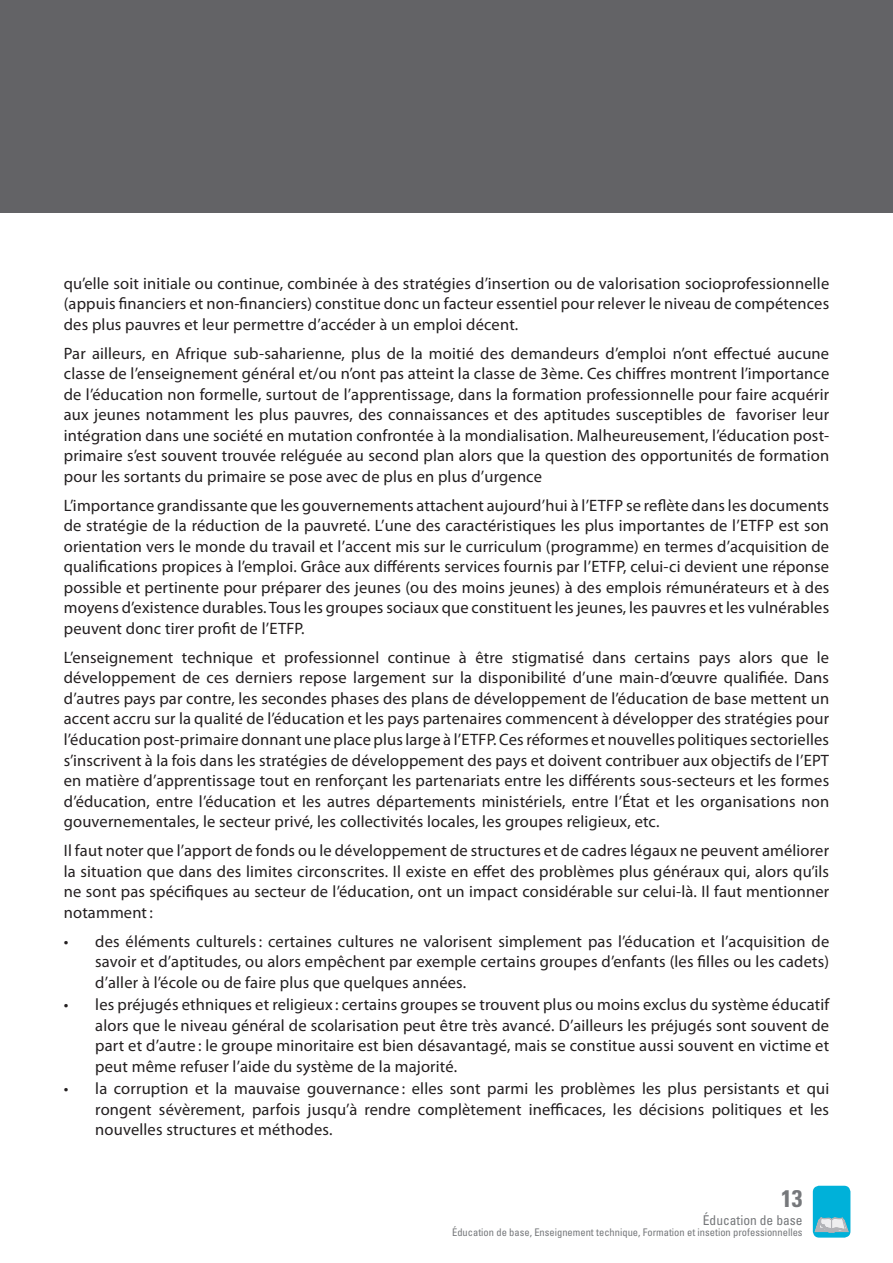
<style>
.page{position:relative;width:893px;height:1263px;background:#fff}
.page>*{position:absolute;margin:0;border:0;box-sizing:border-box;transform-origin:0 0}
.t1{font:700 condensed 24px "Univers";color:#76787b}
.body{font:16.5px/20.5px "Myriad Pro";letter-spacing:.01em;color:#231f20;text-align:justify}
.bullets{font:16.5px/20.5px "Myriad Pro";letter-spacing:.01em;color:#231f20;text-align:justify}
.footnotes{font:16.5px/20.5px "Myriad Pro";letter-spacing:.01em;color:#231f20;text-align:justify}
.t2{font:condensed 13.5px "Univers";color:#76787b}
.t3{font:condensed 10.5px "Univers";color:#76787b}
</style>
<div class="page">
<div style="left:0;top:0;width:893px;height:213px;background:#636366"></div>
<div style="left:813px;top:1186px;width:37px;height:51px;background:#00b1d9;border-radius:6px"></div>
<svg style="left:815px;top:1218px;width:33px;height:14px"></svg>
<p class="footnotes" style="left:64px;top:273px;width:767px">qu’elle soit initiale ou continue, combinée à des stratégies d’insertion ou de valorisation socioprofessionnelle (appuis financiers et non-financiers) constitue donc un facteur essentiel pour relever le niveau de compétences des plus pauvres et leur permettre d’accéder à un emploi décent.</p>
<p class="body" style="left:64px;top:343px;width:767px">Par ailleurs, en Afrique sub-saharienne, plus de la moitié des demandeurs d’emploi n’ont effectué aucune classe de l’enseignement général et/ou n’ont pas atteint la classe de 3ème. Ces chiffres montrent l’importance de l’éducation non formelle, surtout de l’apprentissage, dans la formation professionnelle pour faire acquérir aux jeunes notamment les plus pauvres, des connaissances et des aptitudes susceptibles de favoriser leur intégration dans une société en mutation confrontée à la mondialisation. Malheureusement, l’éducation post&shy;primaire s’est souvent trouvée reléguée au second plan alors que la question des opportunités de formation pour les sortants du primaire se pose avec de plus en plus d’urgence</p>
<p class="body" style="left:64px;top:495px;width:767px">L’importance grandissante que les gouvernements attachent aujourd’hui à l’ETFP se reflète dans les documents de stratégie de la réduction de la pauvreté. L’une des caractéristiques les plus importantes de l’ETFP est son orientation vers le monde du travail et l’accent mis sur le curriculum (programme) en termes d’acquisition de qualifications propices à l’emploi. Grâce aux différents services fournis par l’ETFP, celui-ci devient une réponse possible et pertinente pour préparer des jeunes (ou des moins jeunes) à des emplois rémunérateurs et à des moyens d’existence durables. Tous les groupes sociaux que constituent les jeunes, les pauvres et les vulnérables peuvent donc tirer profit de l’ETFP.</p>
<p class="body" style="left:64px;top:647px;width:767px">L’enseignement technique et professionnel continue à être stigmatisé dans certains pays alors que le développement de ces derniers repose largement sur la disponibilité d’une main-d’œuvre qualifiée. Dans d’autres pays par contre, les secondes phases des plans de développement de l’éducation de base mettent un accent accru sur la qualité de l’éducation et les pays partenaires commencent à développer des stratégies pour l’éducation post-primaire donnant une place pluslarge à l’ETFP. Cesréformes et nouvelles politiquessectorielles s’inscrivent à la fois dans les stratégies de développement des pays et doivent contribuer aux objectifs de l’EPT en matière d’apprentissage tout en renforçant les partenariats entre les différents sous-secteurs et les formes d’éducation, entre l’éducation et les autres départements ministériels, entre l’État et les organisations non gouvernementales, le secteur privé, les collectivités locales, les groupes religieux, etc.</p>
<p class="body" style="left:64px;top:840px;width:767px">Il faut noter que l’apport de fonds ou le développement de structures et de cadres légaux ne peuvent améliorer la situation que dans des limites circonscrites. Il existe en effet des problèmes plus généraux qui, alors qu’ils ne sont pas spécifiques au secteur de l’éducation, ont un impact considérable sur celui-là. Il faut mentionner notamment :</p>
<p class="bullets" style="left:95px;top:930px;width:735px;text-indent:-32px">• des éléments culturels : certaines cultures ne valorisent simplement pas l’éducation et l’acquisition de savoir et d’aptitudes, ou alors empêchent par exemple certains groupes d’enfants (les filles ou les cadets) d’aller à l’école ou de faire plus que quelques années.</p>
<p class="bullets" style="left:95px;top:994px;width:735px;text-indent:-32px">• les préjugés ethniques et religieux : certains groupes se trouvent plus ou moins exclus du système éducatif alors que le niveau général de scolarisation peut être très avancé. D’ailleurs les préjugés sont souvent de part et d’autre : le groupe minoritaire est bien désavantagé, mais se constitue aussi souvent en victime et peut même refuser l’aide du système de la majorité.</p>
<p class="bullets" style="left:95px;top:1078px;width:735px;text-indent:-32px">• la corruption et la mauvaise gouvernance : elles sont parmi les problèmes les plus persistants et qui rongent sévèrement, parfois jusqu’à rendre complètement inefficaces, les décisions politiques et les nouvelles structures et méthodes.</p>
<h1 class="t1" style="left:781px;top:1183px;width:23px">13</h1>
<p class="t2" style="left:703px;top:1212px;width:101px">Éducation de base</p>
<p class="t3" style="left:452px;top:1225px;width:352px">Éducation de base, Enseignement technique, Formation et insetion professionnelles</p>
</div>
